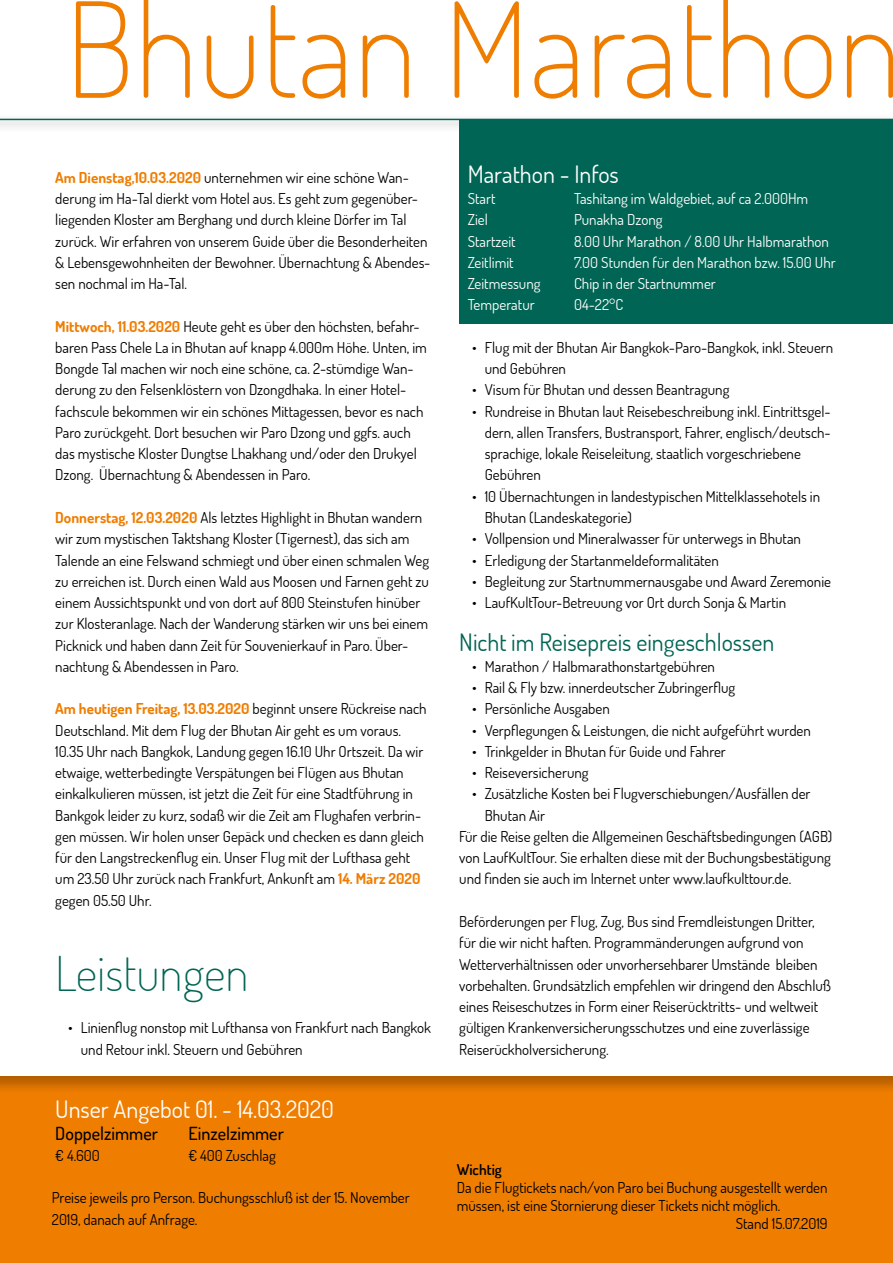
<style>
.page{position:relative;width:893px;height:1263px;background:#fff}
.page>*{position:absolute;margin:0;border:0;box-sizing:border-box;transform-origin:0 0}
.t1{font:200 132px "Dosis";color:#ef7d00}
.t2{font:200 48px "Dosis";color:#006554}
.t3{font:24px "Dosis";color:#fff}
.t4{font:24px "Dosis";color:#006554}
.t5{font:500 18px "Dosis";color:#000}
.t6{font:15px/21.3px "Dosis";color:#000}
.t7{font:15px "Dosis";color:#fff}
.t8{font:600 15px "Dosis";color:#000}
.s1{font-weight:700;color:#ef7d00}
</style>
<div class="page">
<div style="left:0;top:1073px;width:893px;height:190px;background:#000;opacity:.25"></div>
<div style="left:0;top:113px;width:893px;height:20px;background:#000;opacity:.5"></div>
<hr style="left:0;top:119px;width:893px;height:1px;background:#006554">
<div style="left:459px;top:119px;width:434px;height:204px;background:#006554"></div>
<h1 class="t1" style="left:65px;top:-38px;width:838px">Bhutan Marathon</h1>
<p class="t6" style="left:55px;top:166px;width:377px"><span class="s1">Am Dienstag,10.03.2020</span> unternehmen wir eine schöne Wan&shy;derung im Ha-Tal dierkt vom Hotel aus. Es geht zum gegenüber&shy;liegenden Kloster am Berghang und durch kleine Dörfer im Tal zurück. Wir erfahren von unserem Guide über die Besonderheiten &amp; Lebensgewohnheiten der Bewohner. Übernachtung &amp; Abendes&shy;sen nochmal im Ha-Tal.</p>
<p class="t6" style="left:55px;top:315px;width:373px"><span class="s1">Mittwoch, 11.03.2020</span> Heute geht es über den höchsten, befahr&shy;baren Pass Chele La in Bhutan auf knapp 4.000m Höhe. Unten, im Bongde Tal machen wir noch eine schöne, ca. 2-stümdige Wan&shy;derung zu den Felsenklöstern von Dzongdhaka. In einer Hotel&shy;fachscule bekommen wir ein schönes Mittagessen, bevor es nach Paro zurückgeht. Dort besuchen wir Paro Dzong und ggfs. auch das mystische Kloster Dungtse Lhakhang und/oder den Drukyel Dzong. Übernachtung &amp; Abendessen in Paro.</p>
<p class="t6" style="left:55px;top:506px;width:375px"><span class="s1">Donnerstag, 12.03.2020</span> Als letztes Highlight in Bhutan wandern wir zum mystischen Taktshang Kloster (Tigernest), das sich am Talende an eine Felswand schmiegt und über einen schmalen Weg zu erreichen ist. Durch einen Wald aus Moosen und Farnen geht zu einem Aussichtspunkt und von dort auf 800 Steinstufen hinüber zur Klosteranlage. Nach der Wanderung stärken wir uns bei einem Picknick und haben dann Zeit für Souvenierkauf in Paro. Über&shy;nachtung &amp; Abendessen in Paro.</p>
<p class="t6" style="left:55px;top:698px;width:373px"><span class="s1">Am heutigen Freitag, 13.03.2020</span> beginnt unsere Rückreise nach Deutschland. Mit dem Flug der Bhutan Air geht es um voraus.<br>10.35 Uhr nach Bangkok, Landung gegen 16.10 Uhr Ortszeit. Da wir etwaige, wetterbedingte Verspätungen bei Flügen aus Bhutan einkalkulieren müssen, ist jetzt die Zeit für eine Stadtführung in Bankgok leider zu kurz, sodaß wir die Zeit am Flughafen verbrin&shy;gen müssen. Wir holen unser Gepäck und checken es dann gleich für den Langstreckenflug ein. Unser Flug mit der Lufthasa geht um 23.50 Uhr zurück nach Frankfurt, Ankunft am <span class="s1">14. März 2020 </span>gegen 05.50 Uhr.</p>
<h2 class="t2" style="left:55px;top:941px;width:195px">Leistungen</h2>
<p class="t6" style="left:81px;top:1017px;width:352px;text-indent:-13px">• Linienflug nonstop mit Lufthansa von Frankfurt nach Bangkok und Retour inkl. Steuern und Gebühren</p>
<h3 class="t3" style="left:55px;top:1094px;width:280px">Unser Angebot 01. - 14.03.2020</h3>
<p class="t5" style="left:55px;top:1121px;width:104px">Doppelzimmer</p>
<p class="t6" style="left:55px;top:1144px;width:46px">€ 4.600</p>
<p class="t5" style="left:189px;top:1121px;width:97px">Einzelzimmer</p>
<p class="t6" style="left:189px;top:1144px;width:89px">€ 400 Zuschlag</p>
<p class="t6" style="left:52px;top:1187px;width:359px">Preise jeweils pro Person. Buchungsschluß ist der 15. November<br>2019, danach auf Anfrage.</p>
<h3 class="t3" style="left:468px;top:158px;width:153px">Marathon - Infos</h3>
<p class="t7" style="left:468px;top:189px;width:29px">Start</p>
<p class="t7" style="left:574px;top:189px;width:236px">Tashitang im Waldgebiet, auf ca 2.000Hm</p>
<p class="t7" style="left:468px;top:210px;width:22px">Ziel</p>
<p class="t7" style="left:574px;top:210px;width:90px">Punakha Dzong</p>
<p class="t7" style="left:468px;top:231px;width:49px">Startzeit</p>
<p class="t7" style="left:574px;top:231px;width:256px">8.00 Uhr Marathon / 8.00 Uhr Halbmarathon</p>
<p class="t7" style="left:468px;top:253px;width:48px">Zeitlimit</p>
<p class="t7" style="left:574px;top:253px;width:263px">7.00 Stunden für den Marathon bzw. 15.00 Uhr</p>
<p class="t7" style="left:468px;top:274px;width:74px">Zeitmessung</p>
<p class="t7" style="left:574px;top:274px;width:143px">Chip in der Startnummer</p>
<p class="t7" style="left:468px;top:295px;width:68px">Temperatur</p>
<p class="t7" style="left:574px;top:295px;width:51px">04-22°C</p>
<p class="t6" style="left:485px;top:336px;width:350px;text-indent:-13px">• Flug mit der Bhutan Air Bangkok-Paro-Bangkok, inkl. Steuern und Gebühren</p>
<p class="t6" style="left:472px;top:379px;width:259px">• Visum für Bhutan und dessen Beantragung</p>
<p class="t6" style="left:485px;top:400px;width:348px;text-indent:-13px">• Rundreise in Bhutan laut Reisebeschreibung inkl. Eintrittsgel&shy;dern, allen Transfers, Bustransport, Fahrer, englisch/deutsch&shy;sprachige, lokale Reiseleitung, staatlich vorgeschriebene Gebühren</p>
<p class="t6" style="left:485px;top:485px;width:337px;text-indent:-13px">• 10 Übernachtungen in landestypischen Mittelklassehotels in<br>Bhutan (Landeskategorie)</p>
<p class="t6" style="left:472px;top:528px;width:331px">• Vollpension und Mineralwasser für unterwegs in Bhutan</p>
<p class="t6" style="left:472px;top:549px;width:248px">• Erledigung der Startanmeldeformalitäten</p>
<p class="t6" style="left:472px;top:570px;width:361px">• Begleitung zur Startnummernausgabe und Award Zeremonie</p>
<p class="t6" style="left:472px;top:591px;width:316px">• LaufKultTour-Betreuung vor Ort durch Sonja &amp; Martin</p>
<h3 class="t4" style="left:459px;top:626px;width:316px">Nicht im Reisepreis eingeschlossen</h3>
<p class="t6" style="left:472px;top:655px;width:245px">• Marathon / Halbmarathonstartgebühren</p>
<p class="t6" style="left:472px;top:677px;width:265px">• Rail &amp; Fly bzw. innerdeutscher Zubringerflug</p>
<p class="t6" style="left:472px;top:698px;width:139px">• Persönliche Ausgaben</p>
<p class="t6" style="left:472px;top:719px;width:340px">• Verpflegungen &amp; Leistungen, die nicht aufgeführt wurden</p>
<p class="t6" style="left:472px;top:740px;width:255px">• Trinkgelder in Bhutan für Guide und Fahrer</p>
<p class="t6" style="left:472px;top:762px;width:118px">• Reiseversicherung</p>
<p class="t6" style="left:472px;top:783px;width:340px">• Zusätzliche Kosten bei Flugverschiebungen/Ausfällen der</p>
<p class="t6" style="left:485px;top:804px;width:62px">Bhutan Air</p>
<p class="t6" style="left:459px;top:825px;width:375px">Für die Reise gelten die Allgemeinen Geschäftsbedingungen (AGB)</p>
<p class="t6" style="left:459px;top:847px;width:373px">von LaufKultTour. Sie erhalten diese mit der Buchungsbestätigung</p>
<p class="t6" style="left:459px;top:868px;width:334px">und finden sie auch im Internet unter www.laufkulttour.de.</p>
<p class="t6" style="left:459px;top:910px;width:373px">Beförderungen per Flug, Zug, Bus sind Fremdleistungen Dritter, für die wir nicht haften. Programmänderungen aufgrund von Wetterverhältnissen oder unvorhersehbarer Umstände bleiben vorbehalten. Grundsätzlich empfehlen wir dringend den Abschluß eines Reiseschutzes in Form einer Reiserücktritts- und weltweit gültigen Krankenversicherungsschutzes und eine zuverlässige Reiserückholversicherung.</p>
<p class="t8" style="left:457px;top:1159px;width:47px">Wichtig</p>
<p class="t6" style="left:457px;top:1176px;width:372px">Da die Flugtickets nach/von Paro bei Buchung ausgestellt werden</p>
<p class="t6" style="left:457px;top:1194px;width:325px">müssen, ist eine Stornierung dieser Tickets nicht möglich.</p>
<p class="t6" style="left:736px;top:1212px;width:93px">Stand 15.07.2019</p>
</div>
